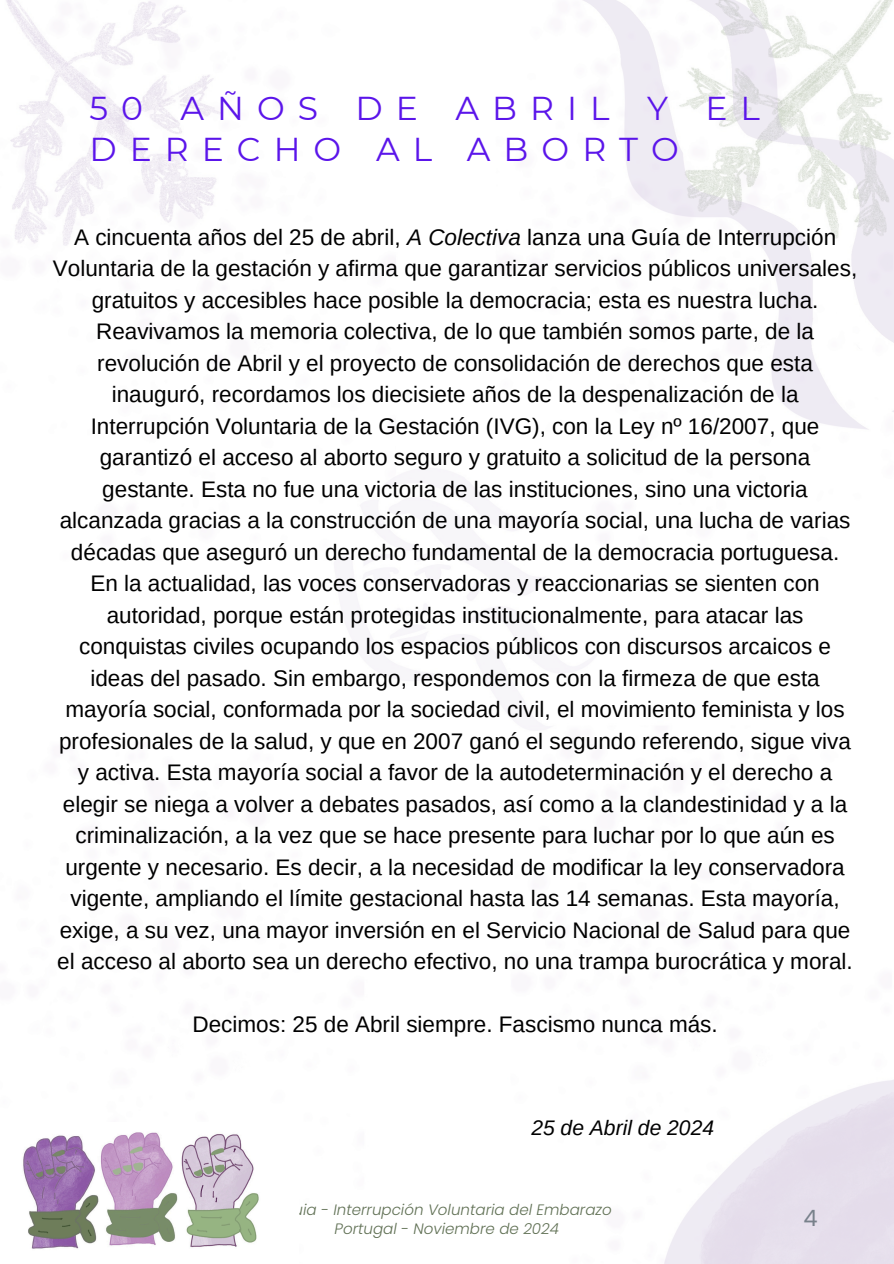
<style>
.page{position:relative;width:894px;height:1264px;background:#fff}
.page>*{position:absolute;margin:0;border:0;box-sizing:border-box;transform-origin:0 0}
.t1{font:33px/41.7px "Montserrat";letter-spacing:.395em;color:#5b15ea}
.t2{font:22.5px/31.5px "Arimo";color:#000;text-align:center}
.t3{font:22.5px "Poppins";color:#78818b}
.t4{font:italic 21px "Arimo";color:#000}
.t5{font:italic 300 15px "Poppins";color:#617155}
.s1{font-style:italic}
</style>
<div class="page">
<img style="left:6px;top:0;width:887px;height:1263px">
<img style="left:11px;top:1122px;width:287px;height:141px">
<h2 class="t1" style="left:89px;top:87px;width:672px">50 AÑOS DE ABRIL Y EL<br>DERECHO AL ABORTO</h2>
<h2 class="t2" style="left:53px;top:221px;width:805px">A cincuenta años del 25 de abril, <span class="s1">A Colectiva</span> lanza una Guía de Interrupción Voluntaria de la gestación y afirma que garantizar servicios públicos universales, gratuitos y accesibles hace posible la democracia; esta es nuestra lucha.<br>Reavivamos la memoria colectiva, de lo que también somos parte, de la revolución de Abril y el proyecto de consolidación de derechos que esta inauguró, recordamos los diecisiete años de la despenalización de la Interrupción Voluntaria de la Gestación (IVG), con la Ley nº 16/2007, que garantizó el acceso al aborto seguro y gratuito a solicitud de la persona gestante. Esta no fue una victoria de las instituciones, sino una victoria alcanzada gracias a la construcción de una mayoría social, una lucha de varias décadas que aseguró un derecho fundamental de la democracia portuguesa.<br>En la actualidad, las voces conservadoras y reaccionarias se sienten con autoridad, porque están protegidas institucionalmente, para atacar las conquistas civiles ocupando los espacios públicos con discursos arcaicos e ideas del pasado. Sin embargo, respondemos con la firmeza de que esta mayoría social, conformada por la sociedad civil, el movimiento feminista y los profesionales de la salud, y que en 2007 ganó el segundo referendo, sigue viva y activa. Esta mayoría social a favor de la autodeterminación y el derecho a elegir se niega a volver a debates pasados, así como a la clandestinidad y a la criminalización, a la vez que se hace presente para luchar por lo que aún es urgente y necesario. Es decir, a la necesidad de modificar la ley conservadora vigente, ampliando el límite gestacional hasta las 14 semanas. Esta mayoría, exige, a su vez, una mayor inversión en el Servicio Nacional de Salud para que el acceso al aborto sea un derecho efectivo, no una trampa burocrática y moral.</h2>
<p class="t2" style="left:192px;top:1008px;width:526px">Decimos: 25 de Abril siempre. Fascismo nunca más.</p>
<p class="t4" style="left:531px;top:1115px;width:184px">25 de Abril de 2024</p>
<h1 class="t5" style="left:282px;top:1198px;width:331px">Guia - Interrupción Voluntaria del Embarazo</h1>
<h2 class="t5" style="left:334px;top:1217px;width:226px">Portugal - Noviembre de 2024</h2>
<p class="t3" style="left:803px;top:1202px;width:16px">4</p>
</div>
